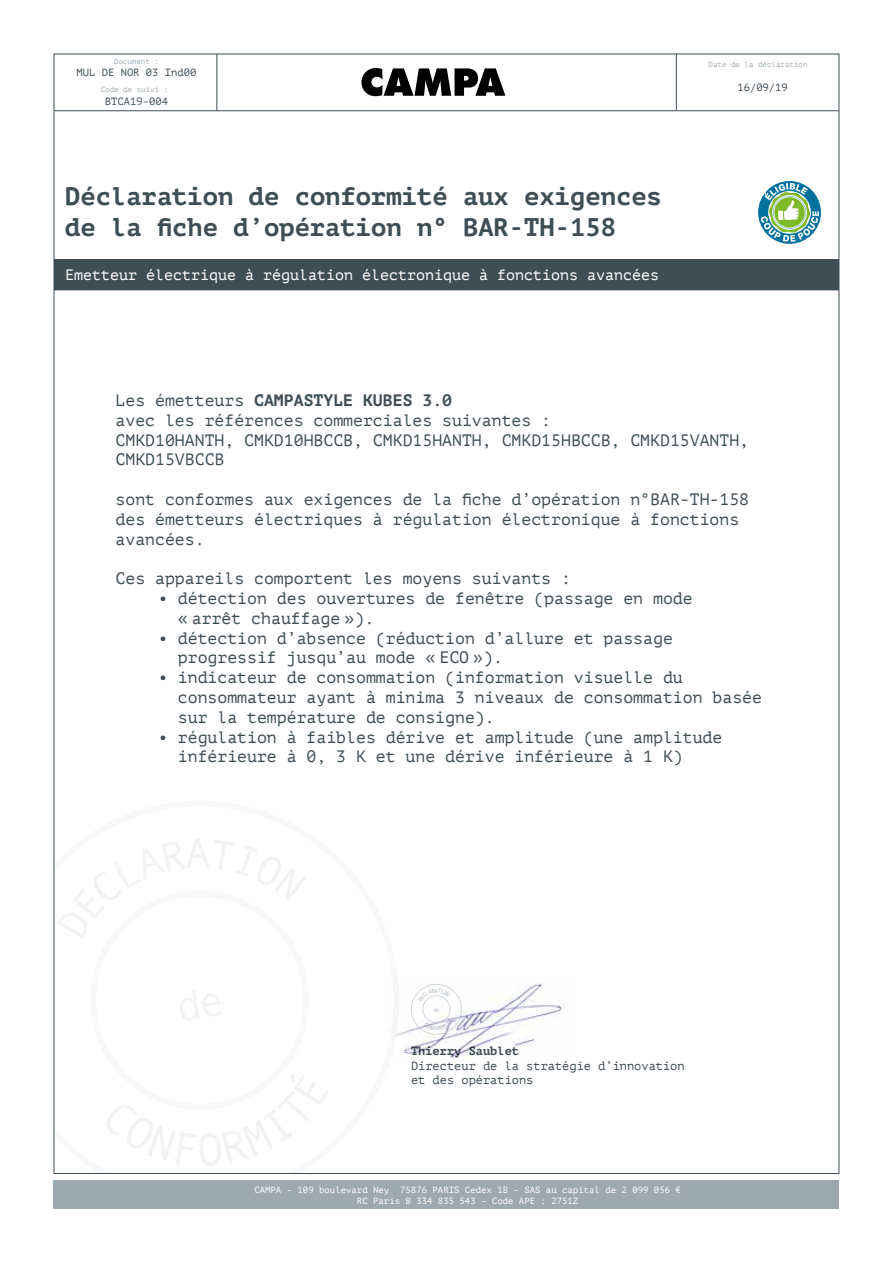
<style>
.page{position:relative;width:893px;height:1263px;background:#fff}
.page>*{position:absolute;margin:0;border:0;box-sizing:border-box;transform-origin:0 0}
.t1{font:700 25.5px/30.6px "PT Mono";color:#3f4e55}
.t2{font:16.5px/19.8px "PT Mono";color:#3f4e55}
.t3{font:15px "PT Mono";color:#fff}
.t4{font:12px/14.4px "PT Mono";color:#3f4e55}
.t5{font:700 12px "PT Mono";color:#3f4e55}
.t6{font:10.5px "PT Mono";color:#3f4e55}
.t7{font:9px/10.8px "PT Mono";color:#fff;text-align:center}
.t8{font:7.5px "PT Mono";color:#a1adb4}
.s1{font-weight:700}
</style>
<div class="page">
<svg style="left:361px;top:68px;width:144px;height:28px"></svg>
<svg style="left:758px;top:181px;width:63px;height:63px"></svg>
<svg style="left:761px;top:183px;width:58px;height:59px"></svg>
<hr style="left:54px;top:289px;width:785px;height:1px;background:#000">
<hr style="left:54px;top:110px;width:785px;height:1px;background:#3f4e55">
<hr style="left:217px;top:54px;width:1px;height:57px;background:#3f4e55">
<hr style="left:676px;top:54px;width:1px;height:57px;background:#3f4e55">
<div style="left:54px;top:259px;width:785px;height:30px;background:#3f4e55"></div>
<img style="left:392px;top:983px;width:170px;height:79px">
<div style="left:54px;top:1181px;width:785px;height:28px;background:#9da9b1"></div>
<svg style="left:409px;top:983px;width:54px;height:53px"></svg>
<p class="t8" style="left:114px;top:57px;width:46px">Document :</p>
<p class="t8" style="left:101px;top:86px;width:69px">Code de suivi :</p>
<p class="t6" style="left:77px;top:66px;width:121px">MUL DE NOR 03 Ind00</p>
<p class="t6" style="left:105px;top:96px;width:64px">BTCA19-004</p>
<h1 class="t1" style="left:65px;top:181px;width:598px">Déclaration de conformité aux exigences de la fiche d’opération n° BAR-TH-158</h1>
<p class="t3" style="left:65px;top:266px;width:595px">Emetteur électrique à régulation électronique à fonctions avancées</p>
<p class="t8" style="left:709px;top:60px;width:100px">Date de la déclaration</p>
<p class="t6" style="left:737px;top:81px;width:52px">16/09/19</p>
<p class="t2" style="left:116px;top:390px;width:635px">Les émetteurs <span class="s1">CAMPASTYLE KUBES 3.0<br></span>avec les références commerciales suivantes :<br>CMKD10HANTH, CMKD10HBCCB, CMKD15HANTH, CMKD15HBCCB, CMKD15VANTH, CMKD15VBCCB</p>
<p class="t2" style="left:116px;top:489px;width:635px">sont conformes aux exigences de la fiche d’opération n°BAR-TH-158 des émetteurs électriques à régulation électronique à fonctions avancées.</p>
<p class="t2" style="left:116px;top:569px;width:457px">Ces appareils comportent les moyens suivants :</p>
<p class="t2" style="left:178px;top:588px;width:516px;text-indent:-20px">• détection des ouvertures de fenêtre (passage en mode « arrêt chauffage »).</p>
<p class="t2" style="left:178px;top:628px;width:497px;text-indent:-20px">• détection d’absence (réduction d’allure et passage progressif jusqu’au mode « ECO »).</p>
<p class="t2" style="left:178px;top:668px;width:586px;text-indent:-20px">• indicateur de consommation (information visuelle du consommateur ayant à minima 3 niveaux de consommation basée sur la température de consigne).</p>
<p class="t2" style="left:178px;top:727px;width:546px;text-indent:-20px">• régulation à faibles dérive et amplitude (une amplitude inférieure à 0, 3 K et une dérive inférieure à 1 K)</p>
<p class="t5" style="left:411px;top:1044px;width:109px">Thierry Saublet</p>
<p class="t4" style="left:411px;top:1058px;width:275px">Directeur de la stratégie d’innovation et des opérations</p>
<p class="t7" style="left:254px;top:1184px;width:428px">CAMPA - 109 boulevard Ney 75876 PARIS Cedex 18 - SAS au capital de 2 099 056 €<br>RC Paris B 334 835 543 - Code APE : 2751Z</p>
</div>
